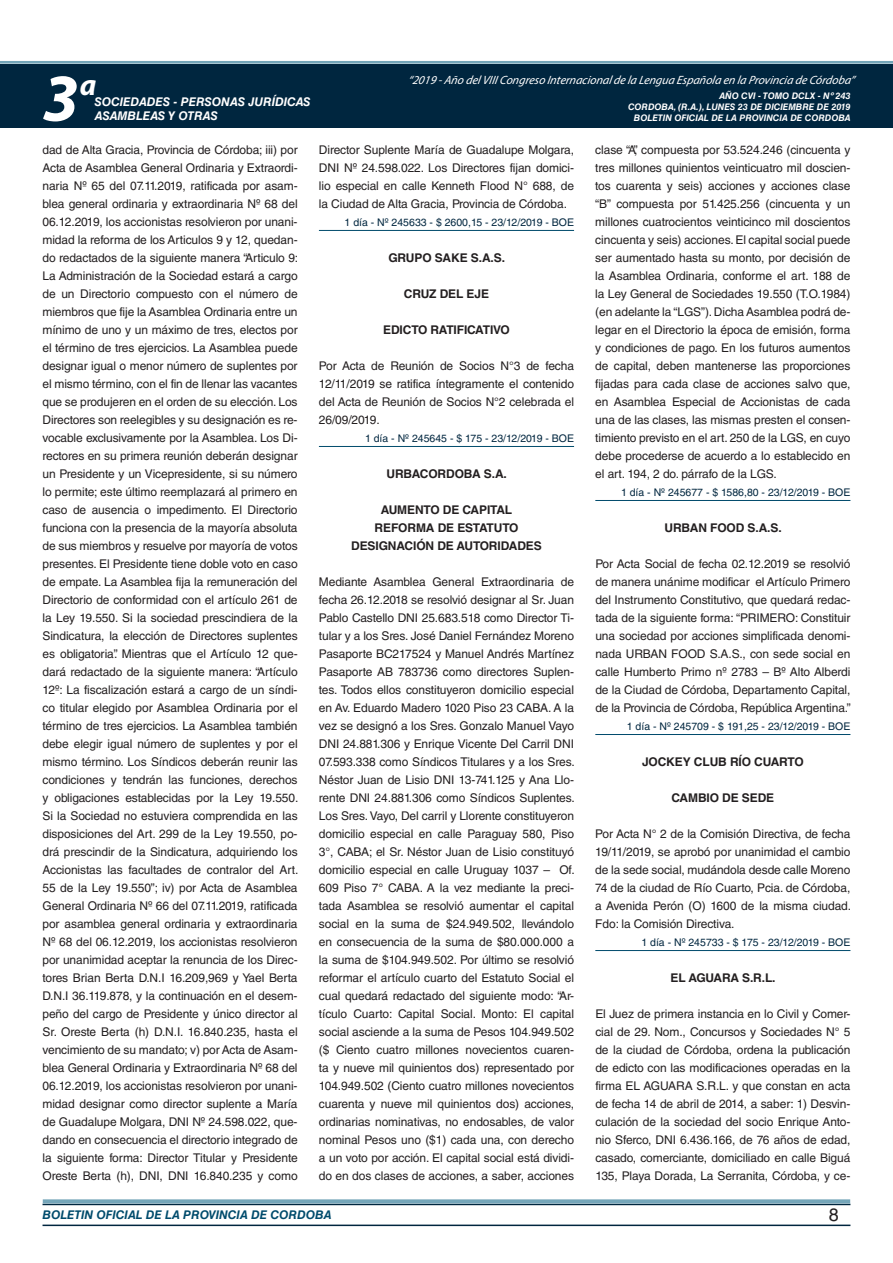
<style>
.page{position:relative;width:893px;height:1263px;background:#fff}
.page>*{position:absolute;margin:0;border:0;box-sizing:border-box;transform-origin:0 0}
.t1{font:italic 700 67.5px "Myriad Pro";color:#fff}
.t2{font:italic 700 30px "Myriad Pro";color:#fff}
.t3{font:18px "Helvetica LT Std";color:#231f20}
.t4{font:12px/18px "Helvetica LT Std";letter-spacing:-.01em;color:#231f20;text-align:justify}
.t5{font:700 12px/18px "Helvetica LT Std";letter-spacing:-.01em;color:#231f20;text-align:center}
.t6{font:italic 12px "Myriad Pro";color:#fff}
.t7{font:italic 700 12px "Helvetica LT Std";color:#fff}
.t8{font:italic 700 12px "Helvetica LT Std";color:#004b6c}
.t9{font:10.5px "Helvetica LT Std";color:#00263f}
.t10{font:italic 700 9px/10.8px "Helvetica LT Std";color:#fff;text-align:right}
</style>
<div class="page">
<div style="left:0;top:61px;width:893px;height:6px;background:#fff;opacity:.75"></div>
<div style="left:0;top:64px;width:893px;height:64px;background:#00263f"></div>
<hr style="left:43px;top:1224px;width:807px;height:2px;background:#00263f">
<div style="left:42px;top:1198px;width:809px;height:8px;background:#fff;opacity:.75"></div>
<hr style="left:319px;top:230px;width:255px;height:1px;background:#004b6c">
<hr style="left:319px;top:446px;width:255px;height:1px;background:#004b6c">
<hr style="left:595px;top:500px;width:255px;height:1px;background:#004b6c">
<hr style="left:595px;top:734px;width:255px;height:1px;background:#004b6c">
<hr style="left:595px;top:950px;width:255px;height:1px;background:#004b6c">
<h2 class="t2" style="left:80px;top:66px;width:18px">a</h2>
<p class="t6" style="left:408px;top:72px;width:448px">“2019 -Año delVIIICongreso Internacionalde la Lengua Esp añola en la Provincia de Córdoba”</p>
<h1 class="t1" style="left:43px;top:54px;width:38px">3</h1>
<p class="t10" style="left:628px;top:91px;width:224px">AÑO CVI - TOMO DCLX - Nº 243<br>CORDOBA, (R.A.), LUNES 23 DE DICIEMBRE DE 2019<br>BOLETIN OFICIAL DE LA PROVINCIA DE CORDOBA</p>
<p class="t7" style="left:95px;top:94px;width:217px">SOCIEDADES - PERSONAS JURÍDICAS</p>
<p class="t7" style="left:95px;top:109px;width:125px">ASAMBLEAS Y OTRAS</p>
<p class="t4" style="left:43px;top:141px;width:257px">dad de Alta Gracia, Provincia de Córdoba; iii) por Acta de Asamblea General Ordinaria y Extraordi&shy;naria Nº 65 del 07.11.2019, ratificada por asam&shy;blea general ordinaria y extraordinaria Nº 68 del 06.12.2019, los accionistas resolvieron por unani&shy;midad la reforma de los Articulos 9 y 12, quedan&shy;do redactados de la siguiente manera “Articulo 9:<br>La Administración de la Sociedad estará a cargo de un Directorio compuesto con el número de miembros que fije la Asamblea Ordinaria entre un mínimo de uno y un máximo de tres, electos por el término de tres ejercicios. La Asamblea puede designar igual o menor número de suplentes por el mismo término, con el fin de llenar las vacantes que se produjeren en el orden de su elección. Los Directores son reelegibles y su designación es re&shy;vocable exclusivamente por la Asamblea. Los Di&shy;rectores en su primera reunión deberán designar un Presidente y un Vicepresidente, si su número lo permite; este último reemplazará al primero en caso de ausencia o impedimento. El Directorio funciona con la presencia de la mayoría absoluta de sus miembros y resuelve por mayoría de votos presentes. El Presidente tiene doble voto en caso de empate. La Asamblea fija la remuneración del Directorio de conformidad con el artículo 261 de la Ley 19.550. Si la sociedad prescindiera de la Sindicatura, la elección de Directores suplentes es obligatoria”. Mientras que el Artículo 12 que&shy;dará redactado de la siguiente manera: “Artículo 12º: La fiscalización estará a cargo de un síndi&shy;co titular elegido por Asamblea Ordinaria por el término de tres ejercicios. La Asamblea también debe elegir igual número de suplentes y por el mismo término. Los Síndicos deberán reunir las condiciones y tendrán las funciones, derechos y obligaciones establecidas por la Ley 19.550.<br>Si la Sociedad no estuviera comprendida en las disposiciones del Art. 299 de la Ley 19.550, po&shy;drá prescindir de la Sindicatura, adquiriendo los Accionistas las facultades de contralor del Art.<br>55 de la Ley 19.550”; iv) por Acta de Asamblea General Ordinaria Nº 66 del 07.11.2019, ratificada por asamblea general ordinaria y extraordinaria Nº 68 del 06.12.2019, los accionistas resolvieron por unanimidad aceptar la renuncia de los Direc&shy;tores Brian Berta D.N.I 16.209,969 y Yael Berta D.N.I 36.119.878, y la continuación en el desem&shy;peño del cargo de Presidente y único director al Sr. Oreste Berta (h) D.N.I. 16.840.235, hasta el vencimiento de su mandato; v) por Acta de Asam&shy;blea General Ordinaria y Extraordinaria Nº 68 del 06.12.2019, los accionistas resolvieron por unani&shy;midad designar como director suplente a María de Guadalupe Molgara, DNI Nº 24.598.022, que&shy;dando en consecuencia el directorio integrado de la siguiente forma: Director Titular y Presidente Oreste Berta (h), DNI, DNI 16.840.235 y como</p>
<p class="t4" style="left:319px;top:141px;width:257px">Director Suplente María de Guadalupe Molgara, DNI Nº 24.598.022. Los Directores fijan domici&shy;lio especial en calle Kenneth Flood N° 688, de la Ciudad de Alta Gracia, Provincia de Córdoba.</p>
<p class="t9" style="left:345px;top:216px;width:231px">1 día - Nº 245633 - $ 2600,15 - 23/12/2019 - BOE</p>
<p class="t5" style="left:388px;top:248px;width:118px">GRUPO SAKE S.A.S.</p>
<p class="t5" style="left:404px;top:284px;width:87px">CRUZ DEL EJE</p>
<p class="t5" style="left:383px;top:320px;width:128px">EDICTO RATIFICATIVO</p>
<p class="t4" style="left:319px;top:357px;width:257px">Por Acta de Reunión de Socios N°3 de fecha 12/11/2019 se ratifica íntegramente el contenido del Acta de Reunión de Socios N°2 celebrada el 26/09/2019.</p>
<p class="t9" style="left:365px;top:432px;width:210px">1 día - Nº 245645 - $ 175 - 23/12/2019 - BOE</p>
<p class="t5" style="left:386px;top:464px;width:122px">URBACORDOBA S.A.</p>
<p class="t5" style="left:351px;top:500px;width:192px">AUMENTO DE CAPITAL<br>REFORMA DE ESTATUTO<br>DESIGNACIÓN DE AUTORIDADES</p>
<p class="t4" style="left:319px;top:573px;width:257px">Mediante Asamblea General Extraordinaria de fecha 26.12.2018 se resolvió designar al Sr. Juan Pablo Castello DNI 25.683.518 como Director Ti&shy;tular y a los Sres. José Daniel Fernández Moreno Pasaporte BC217524 y Manuel Andrés Martínez Pasaporte AB 783736 como directores Suplen&shy;tes. Todos ellos constituyeron domicilio especial en Av. Eduardo Madero 1020 Piso 23 CABA. A la vez se designó a los Sres. Gonzalo Manuel Vayo DNI 24.881.306 y Enrique Vicente Del Carril DNI 07.593.338 como Síndicos Titulares y a los Sres.<br>Néstor Juan de Lisio DNI 13-741.125 y Ana Llo&shy;rente DNI 24.881.306 como Síndicos Suplentes.<br>Los Sres. Vayo, Del carril y Llorente constituyeron domicilio especial en calle Paraguay 580, Piso 3°, CABA; el Sr. Néstor Juan de Lisio constituyó domicilio especial en calle Uruguay 1037 – Of.<br>609 Piso 7° CABA. A la vez mediante la preci&shy;tada Asamblea se resolvió aumentar el capital social en la suma de $24.949.502, llevándolo en consecuencia de la suma de $80.000.000 a la suma de $104.949.502. Por último se resolvió reformar el artículo cuarto del Estatuto Social el cual quedará redactado del siguiente modo: “Ar&shy;tículo Cuarto: Capital Social. Monto: El capital social asciende a la suma de Pesos 104.949.502 ($ Ciento cuatro millones novecientos cuaren&shy;ta y nueve mil quinientos dos) representado por 104.949.502 (Ciento cuatro millones novecientos cuarenta y nueve mil quinientos dos) acciones, ordinarias nominativas, no endosables, de valor nominal Pesos uno ($1) cada una, con derecho a un voto por acción. El capital social está dividi&shy;do en dos clases de acciones, a saber, acciones</p>
<p class="t4" style="left:595px;top:141px;width:257px">clase “A”, compuesta por 53.524.246 (cincuenta y tres millones quinientos veinticuatro mil doscien&shy;tos cuarenta y seis) acciones y acciones clase “B” compuesta por 51.425.256 (cincuenta y un millones cuatrocientos veinticinco mil doscientos cincuenta y seis) acciones. El capital social puede ser aumentado hasta su monto, por decisión de la Asamblea Ordinaria, conforme el art. 188 de la Ley General de Sociedades 19.550 (T.O.1984) (en adelante la “LGS”). Dicha Asamblea podrá de&shy;legar en el Directorio la época de emisión, forma y condiciones de pago. En los futuros aumentos de capital, deben mantenerse las proporciones fijadas para cada clase de acciones salvo que, en Asamblea Especial de Accionistas de cada una de las clases, las mismas presten el consen&shy;timiento previsto en el art. 250 de la LGS, en cuyo debe procederse de acuerdo a lo establecido en el art. 194, 2 do. párrafo de la LGS.</p>
<p class="t9" style="left:621px;top:486px;width:231px">1 día - Nº 245677 - $ 1586,80 - 23/12/2019 - BOE</p>
<p class="t5" style="left:664px;top:518px;width:119px">URBAN FOOD S.A.S.</p>
<p class="t4" style="left:595px;top:555px;width:257px">Por Acta Social de fecha 02.12.2019 se resolvió de manera unánime modificar el Artículo Primero del Instrumento Constitutivo, que quedará redac&shy;tada de la siguiente forma: “PRIMERO: Constituir una sociedad por acciones simplificada denomi&shy;nada URBAN FOOD S.A.S., con sede social en calle Humberto Primo nº 2783 – Bº Alto Alberdi de la Ciudad de Córdoba, Departamento Capital, de la Provincia de Córdoba, República Argentina.”</p>
<p class="t9" style="left:627px;top:720px;width:225px">1 día - Nº 245709 - $ 191,25 - 23/12/2019 - BOE</p>
<p class="t5" style="left:642px;top:752px;width:163px">JOCKEY CLUB RÍO CUARTO</p>
<p class="t5" style="left:671px;top:788px;width:104px">CAMBIO DE SEDE</p>
<p class="t4" style="left:595px;top:825px;width:257px">Por Acta N° 2 de la Comisión Directiva, de fecha 19/11/2019, se aprobó por unanimidad el cambio de la sede social, mudándola desde calle Moreno 74 de la ciudad de Río Cuarto, Pcia. de Córdoba, a Avenida Perón (O) 1600 de la misma ciudad.<br>Fdo: la Comisión Directiva.</p>
<p class="t9" style="left:641px;top:936px;width:210px">1 día - Nº 245733 - $ 175 - 23/12/2019 - BOE</p>
<p class="t5" style="left:671px;top:968px;width:107px">EL AGUARA S.R.L.</p>
<p class="t4" style="left:595px;top:1005px;width:257px">El Juez de primera instancia en lo Civil y Comer&shy;cial de 29. Nom., Concursos y Sociedades N° 5 de la ciudad de Córdoba, ordena la publicación de edicto con las modificaciones operadas en la firma EL AGUARA S.R.L. y que constan en acta de fecha 14 de abril de 2014, a saber: 1) Desvin&shy;culación de la sociedad del socio Enrique Anto&shy;nio Sferco, DNI 6.436.166, de 76 años de edad, casado, comerciante, domiciliado en calle Biguá 135, Playa Dorada, La Serranita, Córdoba, y ce-</p>
<p class="t8" style="left:43px;top:1208px;width:290px">BOLETIN OFICIAL DE LA PROVINCIA DE CORDOBA</p>
<h3 class="t3" style="left:829px;top:1204px;width:12px">8</h3>
</div>
